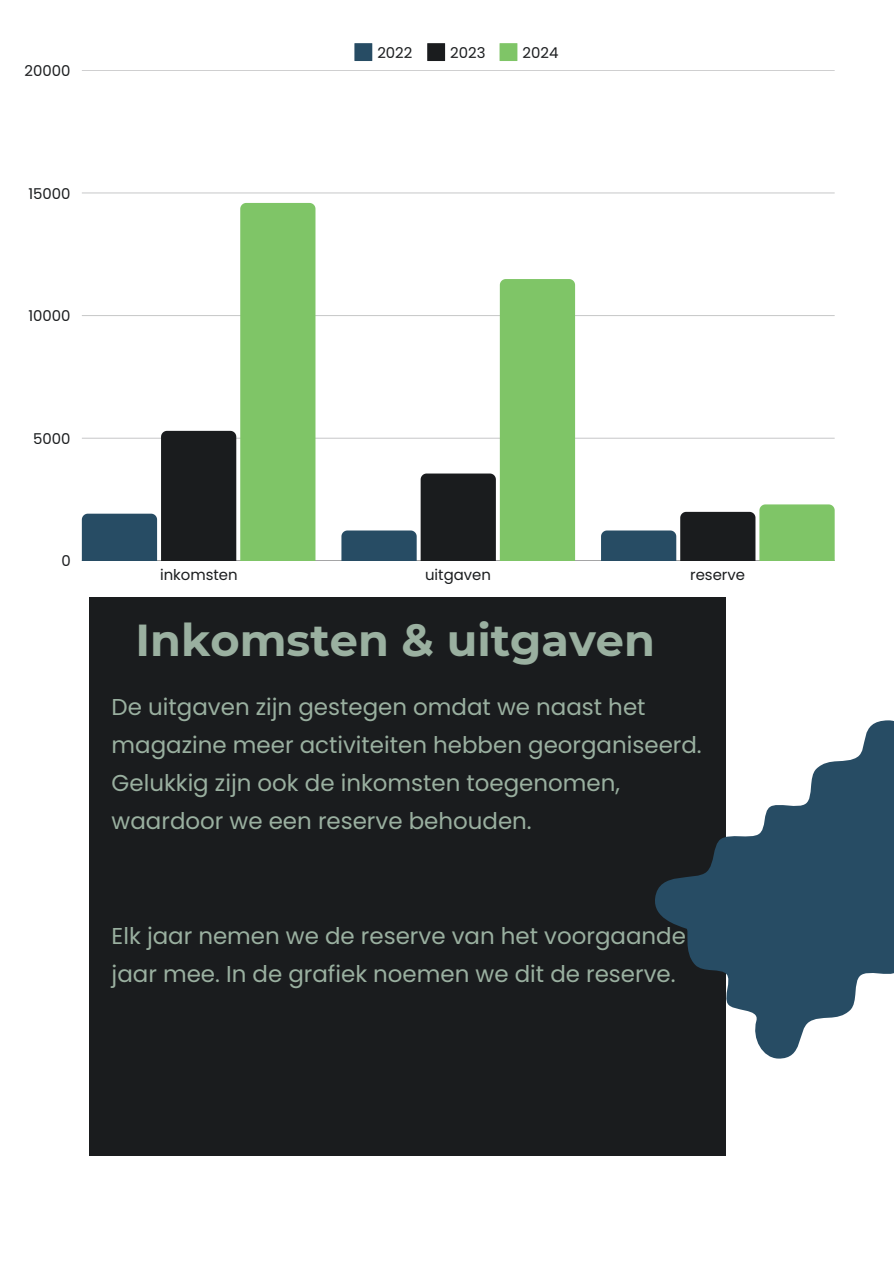
<style>
.page{position:relative;width:894px;height:1264px;background:#fff}
.page>*{position:absolute;margin:0;border:0;box-sizing:border-box;transform-origin:0 0}
.t1{font:700 44.7px "Montserrat";color:#9ab0a0}
.t2{font:22.95px/38.1px "Poppins";color:#9ab0a0}
.t3{font:14.85px "Poppins";color:#1a1c1e}
</style>
<div class="page">
<div style="left:89px;top:597px;width:637px;height:558px;background:#1a1c1e"></div>
<svg style="left:354px;top:43px;width:18px;height:18px"></svg>
<svg style="left:427px;top:43px;width:18px;height:18px"></svg>
<svg style="left:499px;top:43px;width:18px;height:18px"></svg>
<hr style="left:82px;top:560px;width:752px;height:1px;background:#a5a5a6">
<hr style="left:82px;top:438px;width:752px;height:1px;background:#d6d6d7">
<hr style="left:82px;top:315px;width:752px;height:1px;background:#cacbcb">
<hr style="left:82px;top:193px;width:752px;height:1px;background:#e4e5e5">
<hr style="left:82px;top:70px;width:752px;height:1px;background:#cfcfd0">
<svg style="left:82px;top:203px;width:233px;height:358px"></svg>
<svg style="left:341px;top:279px;width:234px;height:282px"></svg>
<svg style="left:601px;top:504px;width:233px;height:57px"></svg>
<svg style="left:655px;top:720px;width:238px;height:339px;fill:#274c64"></svg>
<p class="t3" style="left:25px;top:62px;width:47px">20000</p>
<p class="t3" style="left:28px;top:185px;width:44px">15000</p>
<p class="t3" style="left:28px;top:307px;width:44px">10000</p>
<p class="t3" style="left:377px;top:44px;width:37px">2022</p>
<p class="t3" style="left:450px;top:44px;width:37px">2023</p>
<p class="t3" style="left:522px;top:44px;width:37px">2024</p>
<p class="t3" style="left:33px;top:430px;width:39px">5000</p>
<p class="t3" style="left:62px;top:552px;width:11px">0</p>
<p class="t3" style="left:160px;top:566px;width:79px">inkomsten</p>
<p class="t3" style="left:425px;top:566px;width:67px">uitgaven</p>
<p class="t3" style="left:690px;top:566px;width:56px">reserve</p>
<h1 class="t1" style="left:135px;top:607px;width:521px">Inkomsten &amp; uitgaven</h1>
<p class="t2" style="left:112px;top:688px;width:591px">De uitgaven zijn gestegen omdat we naast het magazine meer activiteiten hebben georganiseerd.<br>Gelukkig zijn ook de inkomsten toegenomen, waardoor we een reserve behouden.</p>
<p class="t2" style="left:112px;top:916px;width:575px">Elk jaar nemen we de reserve van het voorgaande jaar mee. In de grafiek noemen we dit de reserve.</p>
</div>
